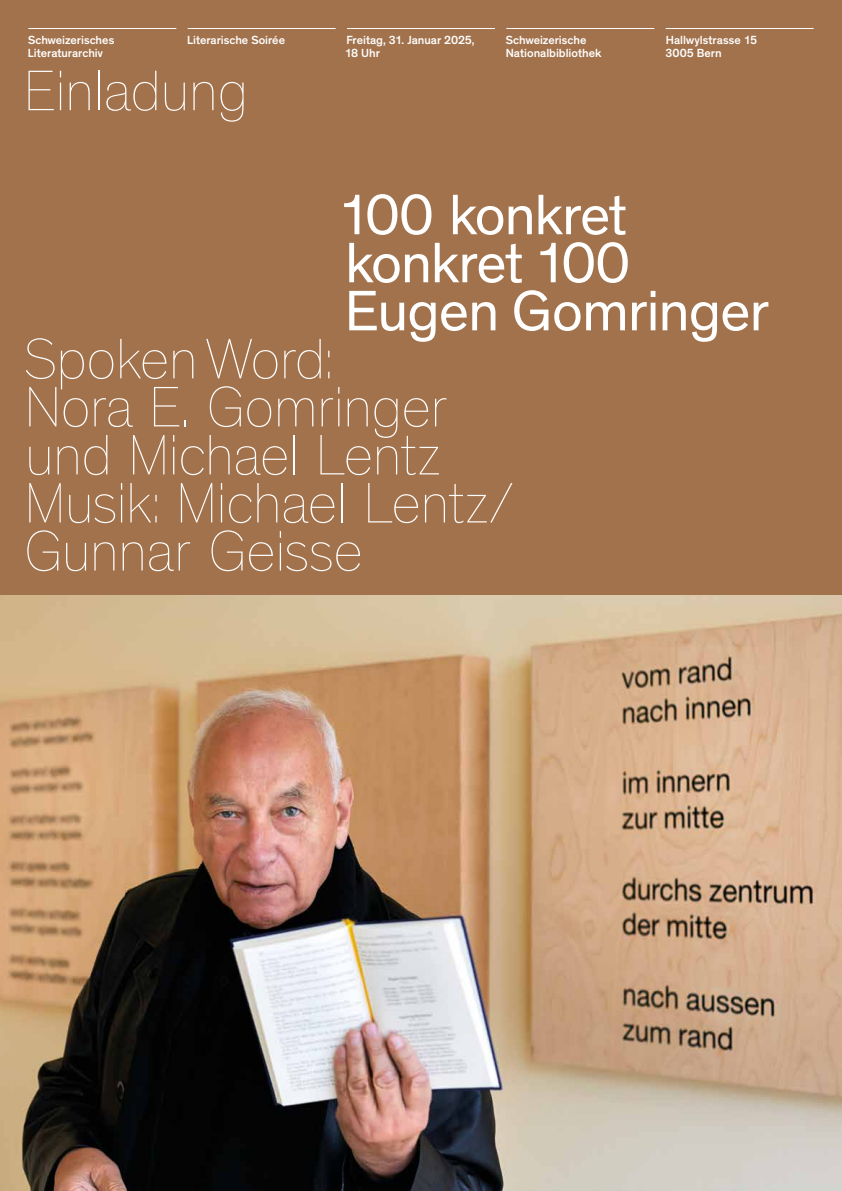
<style>
.page{position:relative;width:842px;height:1191px;background:#a2724c}
.page>*{position:absolute;margin:0;border:0;box-sizing:border-box;transform-origin:0 0}
.t1{font:200 58px/48px "Theinhardt";letter-spacing:-.02em;color:#fff}
.t2{font:58px/48px "Theinhardt";letter-spacing:-.02em;color:#fff}
.t3{font:500 12px/13px "Theinhardt";color:#fff}
</style>
<div class="page">
<hr style="left:28px;top:28px;width:148px;height:1px;background:#fff">
<hr style="left:188px;top:28px;width:148px;height:1px;background:#fff">
<hr style="left:347px;top:28px;width:148px;height:1px;background:#fff">
<hr style="left:506px;top:28px;width:148px;height:1px;background:#fff">
<hr style="left:666px;top:28px;width:148px;height:1px;background:#fff">
<img style="left:0;top:595px;width:842px;height:596px">
<p class="t3" style="left:28px;top:33px;width:88px">Schweizerisches<br>Literaturarchiv</p>
<p class="t3" style="left:187px;top:33px;width:99px">Literarische Soirée</p>
<p class="t3" style="left:666px;top:33px;width:93px">Hallwylstrasse 15<br>3005 Bern</p>
<p class="t3" style="left:345px;top:33px;width:131px">Freitag, 31. Januar 2025,<br>18 Uhr</p>
<p class="t3" style="left:506px;top:33px;width:97px">Schweizerische<br>Nationalbibliothek</p>
<h1 class="t1" style="left:23px;top:68px;width:226px">Einladung</h1>
<h1 class="t2" style="left:338px;top:192px;width:433px">100 konkret konkret 100<br>Eugen Gomringer</h1>
<h1 class="t1" style="left:22px;top:336px;width:492px">SpokenWord:<br>Nora E. Gomringer und Michael Lentz<br>Musik: Michael Lentz/<br>Gunnar Geisse</h1>
</div>
